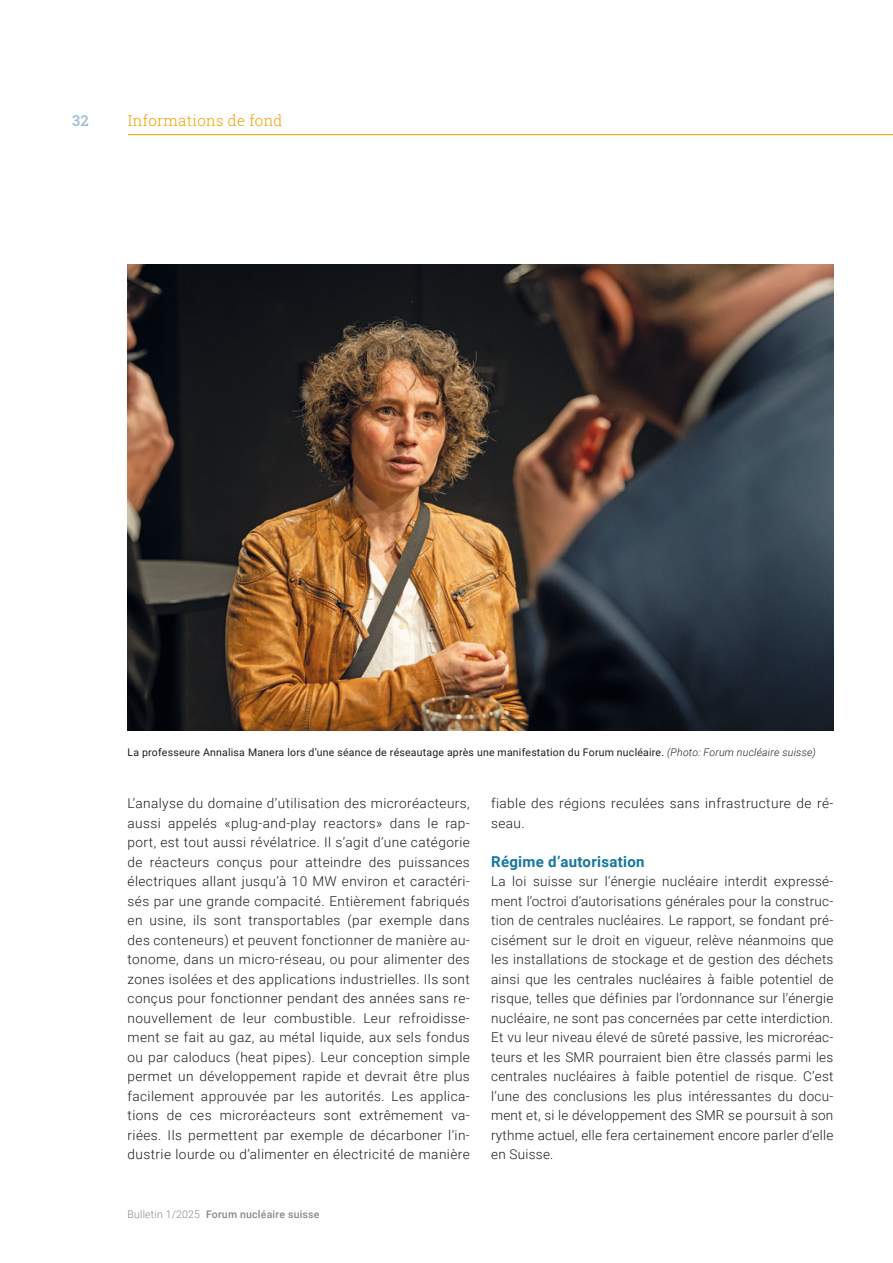
<style>
.page{position:relative;width:893px;height:1263px;background:#fff}
.page>*{position:absolute;margin:0;border:0;box-sizing:border-box;transform-origin:0 0}
.t1{font:700 15px "Roboto";letter-spacing:.02em;color:#1576a0}
.t2{font:300 15px "Roboto Slab";letter-spacing:.02em;color:#eea100}
.t3{font:500 15px "Roboto Slab";color:#a0bcd5}
.t4{font:300 13.5px/19.5px "Roboto";letter-spacing:.03em;color:#1d1d1b;text-align:justify}
.t5{font:10.5px "Roboto";letter-spacing:.02em;color:#1d1d1b}
.t6{font:500 10.5px "Roboto";letter-spacing:.02em;color:#878787}
.s1{font-weight:300;font-style:italic}
.s2{font-weight:300}
</style>
<div class="page">
<img style="left:128px;top:264px;width:705px;height:466px">
<hr style="left:128px;top:134px;width:765px;height:1px;background:#eea100">
<p class="t3" style="left:72px;top:110px;width:18px">32</p>
<p class="t2" style="left:128px;top:110px;width:156px">Informations de fond</p>
<p class="t5" style="left:128px;top:745px;width:690px">La professeure Annalisa Manera lors d’une séance de réseautage après une manifestation du Forum nucléaire. <span class="s1">(Photo: Forum nucléaire suisse)</span></p>
<p class="t4" style="left:128px;top:793px;width:344px">L’analyse du domaine d’utilisation des microréacteurs, aussi appelés «plug-and-play reactors» dans le rap&shy;port, est tout aussi révélatrice. Il s’agit d’une catégorie de réacteurs conçus pour atteindre des puissances électriques allant jusqu’à 10 MW environ et caractéri&shy;sés par une grande compacité. Entièrement fabriqués en usine, ils sont transportables (par exemple dans des conteneurs) et peuvent fonctionner de manière au&shy;tonome, dans un micro-réseau, ou pour alimenter des zones isolées et des applications industrielles. Ils sont conçus pour fonctionner pendant des années sans re&shy;nouvellement de leur combustible. Leur refroidisse&shy;ment se fait au gaz, au métal liquide, aux sels fondus ou par caloducs (heat pipes). Leur conception simple permet un développement rapide et devrait être plus facilement approuvée par les autorités. Les applica&shy;tions de ces microréacteurs sont extrêmement va&shy;riées. Ils permettent par exemple de décarboner l’in&shy;dustrie lourde ou d’alimenter en électricité de manière</p>
<p class="t4" style="left:491px;top:793px;width:344px">fiable des régions reculées sans infrastructure de ré&shy;seau.</p>
<p class="t1" style="left:491px;top:851px;width:155px">Régime d’autorisation</p>
<p class="t4" style="left:491px;top:871px;width:344px">La loi suisse sur l’énergie nucléaire interdit expressé&shy;ment l’octroi d’autorisations générales pour la construc&shy;tion de centrales nucléaires. Le rapport, se fondant pré&shy;cisément sur le droit en vigueur, relève néanmoins que les installations de stockage et de gestion des déchets ainsi que les centrales nucléaires à faible potentiel de risque, telles que définies par l’ordonnance sur l’énergie nucléaire, ne sont pas concernées par cette interdiction.<br>Et vu leur niveau élevé de sûreté passive, les microréac&shy;teurs et les SMR pourraient bien être classés parmi les centrales nucléaires à faible potentiel de risque. C’est l’une des conclusions les plus intéressantes du docu&shy;ment et, si le développement des SMR se poursuit à son rythme actuel, elle fera certainement encore parler d’elle en Suisse.</p>
<p class="t6" style="left:128px;top:1207px;width:193px"><span class="s2">Bulletin 1/2025</span> Forum nucléaire suisse</p>
</div>
